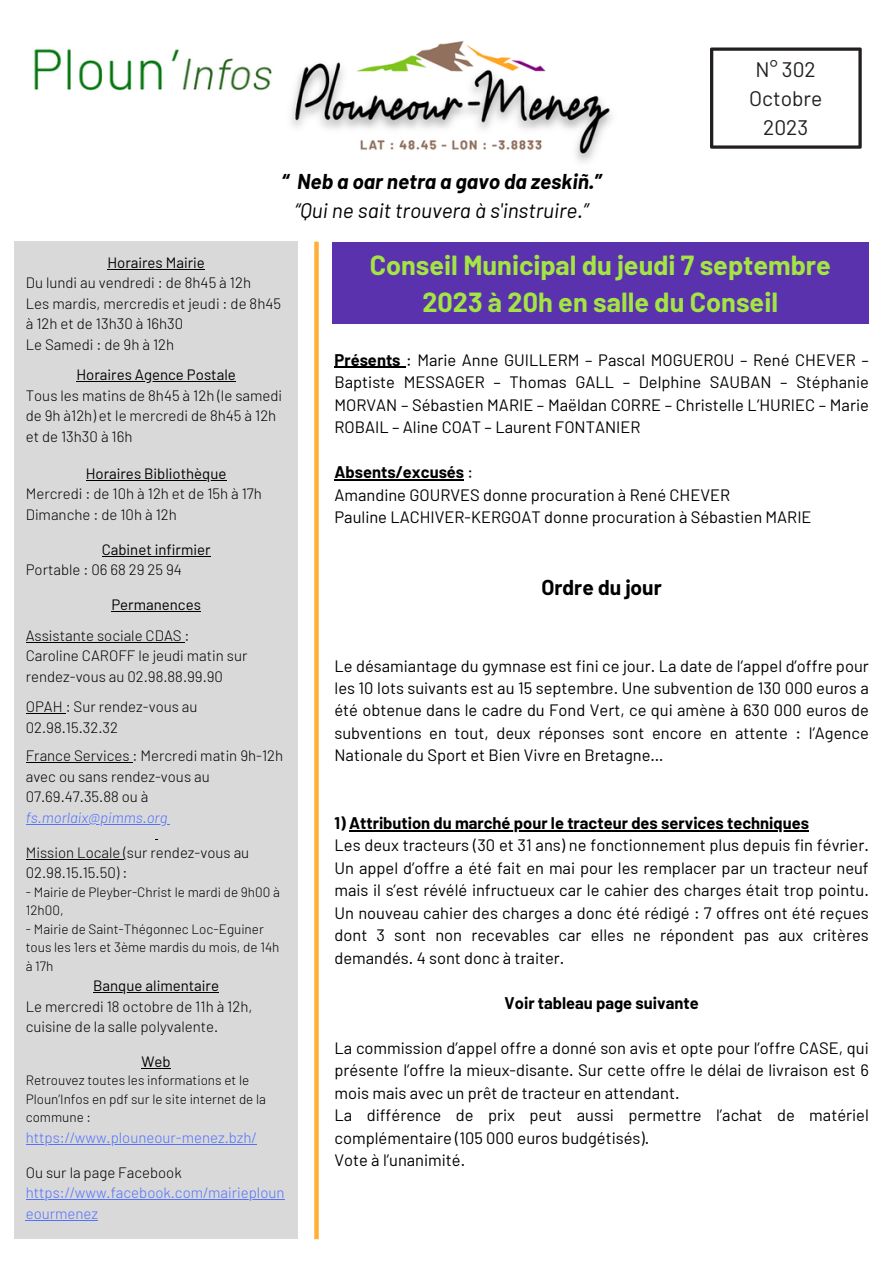
<style>
.page{position:relative;width:893px;height:1264px;background:#fff}
.page>*{position:absolute;margin:0;border:0;box-sizing:border-box;transform-origin:0 0}
.t1{font:700 27px/37px "Barlow";color:#a3e642;text-align:center}
.t2{font:italic 21px "Barlow";color:#000}
.t3{font:italic 700 21px "Barlow";color:#000}
.t4{font:21px "Barlow";color:#231f20}
.t5{font:700 21px "Barlow";color:#000}
.t6{font:16.5px/22.5px "Barlow";color:#000;text-align:justify}
.t7{font:700 16.5px "Barlow";color:#000}
.t8{font:300 15px/20.5px "Barlow";color:#000}
.t9{font:15px "Barlow";color:#000}
.t10{font:300 15px/20.5px "Barlow";color:#5271ff}
.t11{font:300 13.5px/18.5px "Barlow";color:#000}
.s1{font-style:italic;color:#5271ff}
.s2{font-weight:700}
.s3{font-weight:400}
</style>
<div class="page">
<svg style="left:710px;top:47px;width:151px;height:102px"></svg>
<div style="left:14px;top:242px;width:284px;height:996px;background:#d9d9d9"></div>
<div style="left:314px;top:242px;width:5px;height:997px;background:#ffb037"></div>
<div style="left:332px;top:242px;width:536px;height:81px;background:#5b32ad"></div>
<img style="left:34px;top:48px;width:238px;height:43px">
<img style="left:290px;top:41px;width:322px;height:121px">
<hr style="left:107px;top:269px;width:98px;height:1px;background:#000">
<hr style="left:76px;top:381px;width:160px;height:1px;background:#000">
<hr style="left:86px;top:479px;width:140px;height:1px;background:#000">
<hr style="left:102px;top:555px;width:108px;height:1px;background:#000">
<hr style="left:111px;top:611px;width:90px;height:1px;background:#000">
<hr style="left:26px;top:641px;width:158px;height:1px;background:#000">
<hr style="left:26px;top:713px;width:40px;height:1px;background:#000">
<hr style="left:26px;top:762px;width:106px;height:1px;background:#000">
<hr style="left:26px;top:823px;width:141px;height:1px;background:#5271ff">
<hr style="left:26px;top:858px;width:97px;height:1px;background:#000">
<hr style="left:93px;top:992px;width:126px;height:1px;background:#000">
<hr style="left:141px;top:1067px;width:30px;height:1px;background:#000">
<hr style="left:26px;top:1143px;width:230px;height:1px;background:#5271ff">
<hr style="left:26px;top:1199px;width:258px;height:1px;background:#5271ff">
<hr style="left:26px;top:1219px;width:72px;height:1px;background:#5271ff">
<hr style="left:334px;top:367px;width:72px;height:1px;background:#000">
<hr style="left:334px;top:479px;width:130px;height:1px;background:#000">
<hr style="left:349px;top:830px;width:460px;height:1px;background:#000">
<p class="t3" style="left:281px;top:168px;width:321px">“ Neb a oar netra a gavo da zeskiñ.”</p>
<p class="t2" style="left:295px;top:197px;width:295px">“Qui ne sait trouvera à s'instruire.”</p>
<p class="t4" style="left:755px;top:56px;width:62px">N° 302</p>
<p class="t4" style="left:749px;top:85px;width:75px">Octobre</p>
<p class="t4" style="left:763px;top:114px;width:47px">2023</p>
<p class="t9" style="left:107px;top:253px;width:99px">Horaires Mairie</p>
<p class="t8" style="left:26px;top:272px;width:227px">Du lundi au vendredi : de 8h45 à 12h</p>
<p class="t8" style="left:26px;top:292px;width:257px">Les mardis, mercredis et jeudi : de 8h45 à 12h et de 13h30 à 16h30</p>
<p class="t8" style="left:26px;top:333px;width:150px">Le Samedi : de 9h à 12h</p>
<p class="t9" style="left:76px;top:365px;width:161px">Horaires Agence Postale</p>
<p class="t8" style="left:26px;top:384px;width:258px">Tous les matins de 8h45 à 12h (le samedi de 9h à12h) et le mercredi de 8h45 à 12h et de 13h30 à 16h</p>
<p class="t9" style="left:86px;top:463px;width:142px">Horaires Bibliothèque</p>
<p class="t8" style="left:26px;top:483px;width:238px">Mercredi : de 10h à 12h et de 15h à 17h</p>
<p class="t8" style="left:26px;top:503px;width:153px">Dimanche : de 10h à 12h</p>
<p class="t9" style="left:102px;top:539px;width:110px">Cabinet infirmier</p>
<p class="t8" style="left:26px;top:559px;width:158px">Portable : 06 68 29 25 94</p>
<p class="t9" style="left:111px;top:595px;width:91px">Permanences</p>
<p class="t8" style="left:26px;top:624px;width:165px">Assistante sociale CDAS :</p>
<p class="t8" style="left:26px;top:645px;width:223px">Caroline CAROFF le jeudi matin sur rendez-vous au 02.98.88.99.90</p>
<p class="t8" style="left:26px;top:695px;width:173px">OPAH : Sur rendez-vous au<br>02.98.15.32.32</p>
<p class="t8" style="left:26px;top:744px;width:259px">France Services : Mercredi matin 9h-12h avec ou sans rendez-vous au<br>07.69.47.35.88 ou à <span class="s1">fs.morlaix@pimms.org</span></p>
<p class="t8" style="left:26px;top:841px;width:225px">Mission Locale (sur rendez-vous au<br>02.98.15.15.50) :</p>
<p class="t11" style="left:26px;top:881px;width:255px">- Mairie de Pleyber-Christ le mardi de 9h00 à<br>12h00,</p>
<p class="t11" style="left:26px;top:918px;width:255px">- Mairie de Saint-Thégonnec Loc-Eguiner tous les 1ers et 3ème mardis du mois, de 14h à 17h</p>
<p class="t9" style="left:93px;top:976px;width:127px">Banque alimentaire</p>
<p class="t8" style="left:26px;top:995px;width:228px">Le mercredi 18 octobre de 11h à 12h, cuisine de la salle polyvalente.</p>
<p class="t9" style="left:141px;top:1051px;width:31px">Web</p>
<p class="t11" style="left:26px;top:1070px;width:242px">Retrouvez toutes les informations et le<br>Ploun’Infos en pdf sur le site internet de la commune :</p>
<p class="t10" style="left:26px;top:1126px;width:232px">https://www.plouneour-menez.bzh/</p>
<p class="t8" style="left:26px;top:1161px;width:157px">Ou sur la page Facebook</p>
<p class="t10" style="left:26px;top:1182px;width:260px">https://www.facebook.com/mairieploun eourmenez</p>
<p class="t1" style="left:369px;top:245px;width:462px">Conseil Municipal du jeudi 7 septembre<br>2023 à 20h en salle du Conseil</p>
<p class="t6" style="left:334px;top:348px;width:536px"><span class="s2">Présents</span> : Marie Anne GUILLERM – Pascal MOGUEROU – René CHEVER – Baptiste MESSAGER – Thomas GALL – Delphine SAUBAN – Stéphanie MORVAN – Sébastien MARIE – Maëldan CORRE – Christelle L’HURIEC – Marie ROBAIL – Aline COAT – Laurent FONTANIER</p>
<p class="t7" style="left:334px;top:461px;width:140px">Absents/excusés <span class="s3">:</span></p>
<p class="t6" style="left:334px;top:482px;width:397px">Amandine GOURVES donne procuration à René CHEVER</p>
<p class="t6" style="left:334px;top:505px;width:478px">Pauline LACHIVER-KERGOAT donne procuration à Sébastien MARIE</p>
<p class="t5" style="left:541px;top:574px;width:122px">Ordre du jour</p>
<p class="t6" style="left:334px;top:653px;width:536px">Le désamiantage du gymnase est fini ce jour. La date de l’appel d’offre pour les 10 lots suivants est au 15 septembre. Une subvention de 130 000 euros a été obtenue dans le cadre du Fond Vert, ce qui amène à 630 000 euros de subventions en tout, deux réponses sont encore en attente : l’Agence Nationale du Sport et Bien Vivre en Bretagne…</p>
<p class="t7" style="left:334px;top:812px;width:476px">1) Attribution du marché pour le tracteur des services techniques</p>
<p class="t6" style="left:334px;top:833px;width:536px">Les deux tracteurs (30 et 31 ans) ne fonctionnement plus depuis fin février.<br>Un appel d’offre a été fait en mai pour les remplacer par un tracteur neuf mais il s’est révélé infructueux car le cahier des charges était trop pointu.<br>Un nouveau cahier des charges a donc été rédigé : 7 offres ont été reçues dont 3 sont non recevables car elles ne répondent pas aux critères demandés. 4 sont donc à traiter.</p>
<p class="t7" style="left:504px;top:992px;width:196px">Voir tableau page suivante</p>
<p class="t6" style="left:334px;top:1036px;width:536px">La commission d’appel offre a donné son avis et opte pour l’offre CASE, qui présente l’offre la mieux-disante. Sur cette offre le délai de livraison est 6 mois mais avec un prêt de tracteur en attendant.</p>
<p class="t6" style="left:334px;top:1103px;width:536px">La différence de prix peut aussi permettre l’achat de matériel complémentaire (105 000 euros budgétisés).</p>
<p class="t6" style="left:334px;top:1148px;width:132px">Vote à l’unanimité.</p>
</div>
